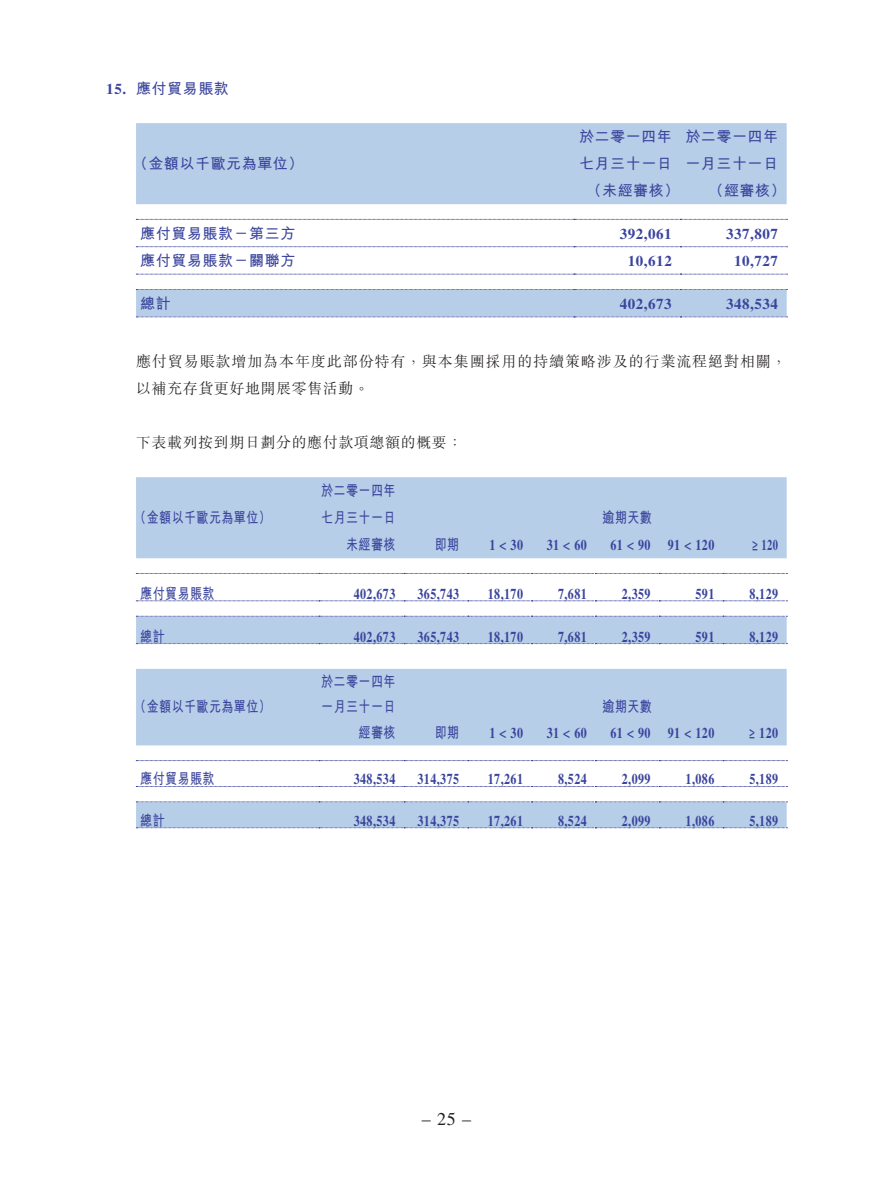
<style>
.page{position:relative;width:893px;height:1191px;background:#fff}
.page>*{position:absolute;margin:0;border:0;box-sizing:border-box;transform-origin:0 0}
.t1{font:18px "Times LT Std";color:#231f20}
._2__附註內文{font:700 15px "Times LT Std";letter-spacing:.035em;color:#3b459d;scale:.8 1}
._2__附註內文-2{font:700 15px "M Hei HK";letter-spacing:.04em;color:#3b459d;scale:.8 1}
._2__附註內文-3{font:700 15px "M Hei HK";letter-spacing:.04em;color:#3b459d}
._2__附註內文-4{font:300 15px/27px "M Sung HK";letter-spacing:.06em;color:#231f20}
._2__附註內文-5{font:700 15px "Times LT Std";letter-spacing:.035em;color:#3b459d}
._2__附註內文-6{font:300 15px "M Sung HK";letter-spacing:.04em;color:#231f20}
.s1{font-family:"Times LT Std"}
</style>
<div class="page">
<svg style="left:136px;top:123px;width:651px;height:194px;fill:#b6cee8"></svg>
<svg style="left:136px;top:219px;width:651px;height:1px"></svg>
<svg style="left:136px;top:246px;width:651px;height:1px"></svg>
<svg style="left:136px;top:274px;width:651px;height:1px"></svg>
<svg style="left:136px;top:289px;width:651px;height:1px"></svg>
<svg style="left:136px;top:317px;width:651px;height:1px"></svg>
<svg style="left:136px;top:477px;width:651px;height:166px;fill:#b6cee8"></svg>
<svg style="left:136px;top:573px;width:651px;height:1px"></svg>
<svg style="left:136px;top:600px;width:651px;height:1px"></svg>
<svg style="left:136px;top:616px;width:651px;height:1px"></svg>
<svg style="left:136px;top:643px;width:651px;height:1px"></svg>
<svg style="left:136px;top:669px;width:651px;height:158px;fill:#b6cee8"></svg>
<svg style="left:136px;top:760px;width:651px;height:1px"></svg>
<svg style="left:136px;top:786px;width:651px;height:1px"></svg>
<svg style="left:136px;top:801px;width:651px;height:1px"></svg>
<svg style="left:136px;top:827px;width:651px;height:1px"></svg>
<p class="_2__附註內文-3" style="left:106px;top:78px;width:124px"><span class="s1">15.</span> 應付貿易賬款</p>
<p class="_2__附註內文-3" style="left:133px;top:153px;width:172px">（金額以千歐元為單位）</p>
<p class="_2__附註內文-3" style="left:579px;top:126px;width:94px">於二零一四年</p>
<p class="_2__附註內文-3" style="left:579px;top:153px;width:94px">七月三十一日</p>
<p class="_2__附註內文-3" style="left:586px;top:180px;width:94px">（未經審核）</p>
<p class="_2__附註內文-3" style="left:685px;top:126px;width:94px">於二零一四年</p>
<p class="_2__附註內文-3" style="left:685px;top:153px;width:94px">一月三十一日</p>
<p class="_2__附註內文-3" style="left:708px;top:180px;width:79px">（經審核）</p>
<p class="_2__附註內文-3" style="left:140px;top:222px;width:157px">應付貿易賬款－第三方</p>
<p class="_2__附註內文-5" style="left:620px;top:225px;width:54px">392,061</p>
<p class="_2__附註內文-5" style="left:726px;top:225px;width:54px">337,807</p>
<p class="_2__附註內文-3" style="left:140px;top:250px;width:157px">應付貿易賬款－關聯方</p>
<p class="_2__附註內文-5" style="left:628px;top:252px;width:46px">10,612</p>
<p class="_2__附註內文-5" style="left:734px;top:252px;width:46px">10,727</p>
<p class="_2__附註內文-3" style="left:140px;top:292px;width:32px">總計</p>
<p class="_2__附註內文-5" style="left:620px;top:295px;width:54px">402,673</p>
<p class="_2__附註內文-5" style="left:726px;top:295px;width:54px">348,534</p>
<p class="_2__附註內文-4" style="left:136px;top:347px;width:652px">應付貿易賬款增加為本年度此部份特有，與本集團採用的持續策略涉及的行業流程絕對相關，以補充存貨更好地開展零售活動。</p>
<p class="_2__附註內文-6" style="left:136px;top:432px;width:328px">下表載列按到期日劃分的應付款項總額的概要：</p>
<p class="_2__附註內文-2" style="left:134px;top:507px;width:172px">（金額以千歐元為單位）</p>
<p class="_2__附註內文-2" style="left:321px;top:480px;width:94px">於二零一四年</p>
<p class="_2__附註內文-2" style="left:321px;top:507px;width:94px">七月三十一日</p>
<p class="_2__附註內文-2" style="left:602px;top:507px;width:63px">逾期天數</p>
<p class="_2__附註內文-2" style="left:346px;top:534px;width:63px">未經審核</p>
<p class="_2__附註內文-2" style="left:435px;top:534px;width:32px">即期</p>
<p class="_2__附註內文" style="left:489px;top:536px;width:44px">1&lt;30</p>
<p class="_2__附註內文" style="left:547px;top:536px;width:52px">31 &lt; 60</p>
<p class="_2__附註內文" style="left:610px;top:536px;width:52px">61 &lt; 90</p>
<p class="_2__附註內文" style="left:668px;top:536px;width:60px">91 &lt; 120</p>
<p class="_2__附註內文" style="left:752px;top:536px;width:34px">≥ 120</p>
<p class="_2__附註內文-2" style="left:140px;top:582px;width:94px">應付貿易賬款</p>
<p class="_2__附註內文" style="left:354px;top:585px;width:54px">402,673</p>
<p class="_2__附註內文" style="left:418px;top:585px;width:54px">365,743</p>
<p class="_2__附註內文" style="left:488px;top:585px;width:46px">18,170</p>
<p class="_2__附註內文" style="left:558px;top:585px;width:37px">7,681</p>
<p class="_2__附註內文" style="left:622px;top:585px;width:37px">2,359</p>
<p class="_2__附註內文" style="left:695px;top:585px;width:25px">591</p>
<p class="_2__附註內文" style="left:749px;top:585px;width:37px">8,129</p>
<p class="_2__附註內文-2" style="left:140px;top:625px;width:32px">總計</p>
<p class="_2__附註內文" style="left:354px;top:627px;width:54px">402,673</p>
<p class="_2__附註內文" style="left:418px;top:627px;width:54px">365,743</p>
<p class="_2__附註內文" style="left:488px;top:627px;width:46px">18,170</p>
<p class="_2__附註內文" style="left:558px;top:627px;width:37px">7,681</p>
<p class="_2__附註內文" style="left:622px;top:627px;width:37px">2,359</p>
<p class="_2__附註內文" style="left:695px;top:627px;width:25px">591</p>
<p class="_2__附註內文" style="left:749px;top:627px;width:37px">8,129</p>
<p class="_2__附註內文-2" style="left:134px;top:695px;width:172px">（金額以千歐元為單位）</p>
<p class="_2__附註內文-2" style="left:321px;top:670px;width:94px">於二零一四年</p>
<p class="_2__附註內文-2" style="left:321px;top:695px;width:94px">一月三十一日</p>
<p class="_2__附註內文-2" style="left:602px;top:695px;width:63px">逾期天數</p>
<p class="_2__附註內文-2" style="left:359px;top:721px;width:48px">經審核</p>
<p class="_2__附註內文-2" style="left:435px;top:721px;width:32px">即期</p>
<p class="_2__附註內文" style="left:489px;top:723px;width:44px">1&lt;30</p>
<p class="_2__附註內文" style="left:547px;top:723px;width:52px">31 &lt; 60</p>
<p class="_2__附註內文" style="left:610px;top:723px;width:52px">61 &lt; 90</p>
<p class="_2__附註內文" style="left:668px;top:723px;width:60px">91 &lt; 120</p>
<p class="_2__附註內文" style="left:749px;top:723px;width:38px">≥ 120</p>
<p class="_2__附註內文-2" style="left:140px;top:768px;width:94px">應付貿易賬款</p>
<p class="_2__附註內文" style="left:354px;top:770px;width:54px">348,534</p>
<p class="_2__附註內文" style="left:418px;top:770px;width:54px">314,375</p>
<p class="_2__附註內文" style="left:488px;top:770px;width:46px">17,261</p>
<p class="_2__附註內文" style="left:558px;top:770px;width:37px">8,524</p>
<p class="_2__附註內文" style="left:622px;top:770px;width:37px">2,099</p>
<p class="_2__附註內文" style="left:686px;top:770px;width:37px">1,086</p>
<p class="_2__附註內文" style="left:749px;top:770px;width:37px">5,189</p>
<p class="_2__附註內文-2" style="left:140px;top:809px;width:32px">總計</p>
<p class="_2__附註內文" style="left:354px;top:811px;width:54px">348,534</p>
<p class="_2__附註內文" style="left:418px;top:811px;width:54px">314,375</p>
<p class="_2__附註內文" style="left:488px;top:811px;width:46px">17,261</p>
<p class="_2__附註內文" style="left:558px;top:811px;width:37px">8,524</p>
<p class="_2__附註內文" style="left:622px;top:811px;width:37px">2,099</p>
<p class="_2__附註內文" style="left:686px;top:811px;width:37px">1,086</p>
<p class="_2__附註內文" style="left:749px;top:811px;width:37px">5,189</p>
<p class="t1" style="left:422px;top:1109px;width:51px">–25–</p>
</div>
